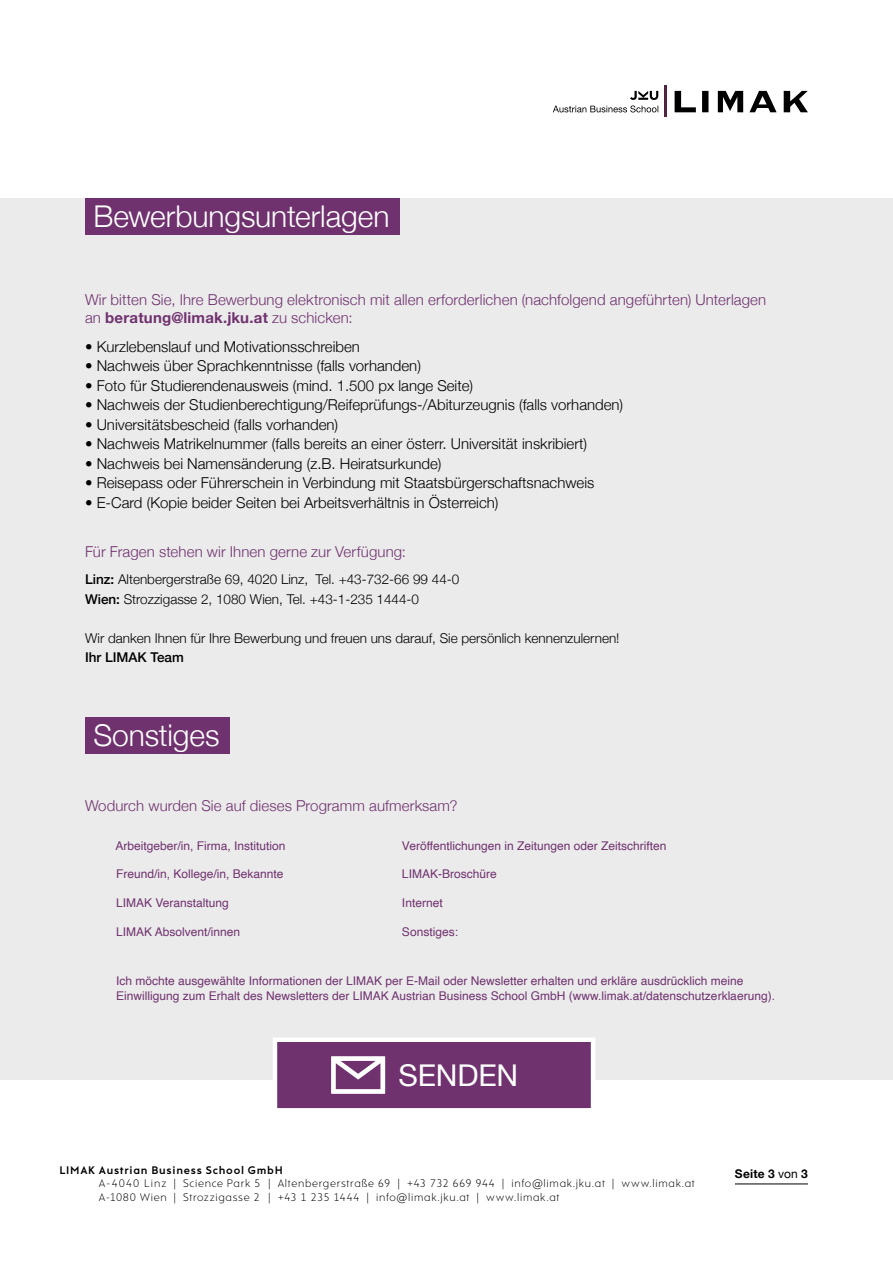
<style>
.page{position:relative;width:893px;height:1263px;background:#fff}
.page>*{position:absolute;margin:0;border:0;box-sizing:border-box;transform-origin:0 0}
.t1{font:300 30px "Helvetica Neue";letter-spacing:-.005em;color:#fff}
.t2{font:30px "Helvetica Neue";letter-spacing:-.005em;color:#fff}
.t3{font:300 15px "Helvetica Neue";color:#000}
.t4{font:300 15px/18px "Helvetica Neue";letter-spacing:.01em;color:#70326f}
.t5{font:300 13.5px/19.5px "Helvetica Neue";color:#000}
.t6{font:500 13.5px "Helvetica Neue";color:#000}
.t7{font:12px/14.4px "Helvetica";color:#70326f}
.t8{font:700 12px "Helvetica Neue";letter-spacing:.02em;color:#000}
.t9{font:11.25px/13.5px "Rams Lt";letter-spacing:.06em;color:#000}
.t10{font:700 11.25px "Rams";letter-spacing:.065em;color:#000}
.s1{font-weight:700}
.s2{font-weight:500}
.s3{font-weight:400}
</style>
<div class="page">
<div style="left:0;top:198px;width:893px;height:882px;background:#ebebeb"></div>
<svg style="left:675px;top:91px;width:133px;height:21px"></svg>
<hr style="left:664px;top:85px;width:3px;height:32px;background:#4e243f">
<svg style="left:553px;top:91px;width:105px;height:21px"></svg>
<hr style="left:735px;top:1183px;width:73px;height:1px;background:#000">
<div style="left:85px;top:198px;width:315px;height:37px;background:#70326f"></div>
<div style="left:85px;top:717px;width:145px;height:37px;background:#70326f"></div>
<div style="left:273px;top:1037px;width:322px;height:75px;background:#70326f;border:4px solid #fff"></div>
<svg style="left:331px;top:1056px;width:54px;height:38px"></svg>
<h1 class="t1" style="left:93px;top:193px;width:298px">Bewerbungsunterlagen</h1>
<p class="t4" style="left:85px;top:289px;width:683px">Wir bitten Sie, Ihre Bewerbung elektronisch mit allen erforderlichen (nachfolgend angeführten) Unterlagen an <span class="s1">beratung@limak.jku.at</span> zu schicken:</p>
<p class="t3" style="left:85px;top:334px;width:276px">• Kurzlebenslauf und Motivationsschreiben</p>
<p class="t3" style="left:85px;top:354px;width:337px">• Nachweis über Sprachkenntnisse (falls vorhanden)</p>
<p class="t3" style="left:85px;top:373px;width:390px">• Foto für Studierendenausweis (mind. 1.500 px lange Seite)</p>
<p class="t3" style="left:85px;top:393px;width:540px">• Nachweis der Studienberechtigung/Reifeprüfungs-/Abiturzeugnis (falls vorhanden)</p>
<p class="t3" style="left:85px;top:412px;width:255px">• Universitätsbescheid (falls vorhanden)</p>
<p class="t3" style="left:85px;top:432px;width:504px">• Nachweis Matrikelnummer (falls bereits an einer österr. Universität inskribiert)</p>
<p class="t3" style="left:85px;top:451px;width:358px">• Nachweis bei Namensänderung (z.B. Heiratsurkunde)</p>
<p class="t3" style="left:85px;top:471px;width:511px">• Reisepass oder Führerschein in Verbindung mit Staatsbürgerschaftsnachweis</p>
<p class="t3" style="left:85px;top:490px;width:415px">• E-Card (Kopie beider Seiten bei Arbeitsverhältnis in Österreich)</p>
<p class="t4" style="left:85px;top:541px;width:323px">Für Fragen stehen wir Ihnen gerne zur Verfügung:</p>
<p class="t5" style="left:85px;top:568px;width:376px"><span class="s2">Linz:</span> Altenbergerstraße 69, 4020 Linz, Tel. +43-732-66 99 44-0<br><span class="s2">Wien:</span> Strozzigasse 2, 1080 Wien, Tel. +43-1-235 1444-0</p>
<p class="t5" style="left:85px;top:627px;width:536px">Wir danken Ihnen für Ihre Bewerbung und freuen uns darauf, Sie persönlich kennenzulernen!</p>
<p class="t6" style="left:85px;top:646px;width:100px">Ihr LIMAK Team</p>
<h1 class="t1" style="left:93px;top:711px;width:128px">Sonstiges</h1>
<p class="t4" style="left:85px;top:796px;width:374px">Wodurch wurden Sie auf dieses Programm aufmerksam?</p>
<p class="t7" style="left:115px;top:838px;width:172px">Arbeitgeber/in, Firma, Institution</p>
<p class="t7" style="left:116px;top:867px;width:169px">Freund/in, Kollege/in, Bekannte</p>
<p class="t7" style="left:116px;top:896px;width:114px">LIMAK Veranstaltung</p>
<p class="t7" style="left:116px;top:925px;width:126px">LIMAK Absolvent/innen</p>
<p class="t7" style="left:402px;top:838px;width:266px">Veröffentlichungen in Zeitungen oder Zeitschriften</p>
<p class="t7" style="left:402px;top:867px;width:96px">LIMAK-Broschüre</p>
<p class="t7" style="left:402px;top:896px;width:42px">Internet</p>
<p class="t7" style="left:402px;top:925px;width:58px">Sonstiges:</p>
<p class="t7" style="left:116px;top:974px;width:660px">Ich möchte ausgewählte Informationen der LIMAK per E-Mail oder Newsletter erhalten und erkläre ausdrücklich meine<br>Einwilligung zum Erhalt des Newsletters der LIMAK Austrian Business School GmbH (www.limak.at/datenschutzerklaerung).</p>
<h1 class="t2" style="left:399px;top:1054px;width:121px">SENDEN</h1>
<p class="t10" style="left:60px;top:1163px;width:225px">LIMAK Austrian Business School GmbH</p>
<p class="t9" style="left:99px;top:1176px;width:597px">A-4040 Linz | Science Park 5 | Altenbergerstraße 69 | +43 732 669 944 | info@limak.jku.at | www.limak.at<br>A-1080 Wien | Strozzigasse 2 | +43 1 235 1444 | info@limak.jku.at | www.limak.at</p>
<p class="t8" style="left:735px;top:1164px;width:75px">Seite 3 <span class="s3">von</span> 3</p>
</div>
